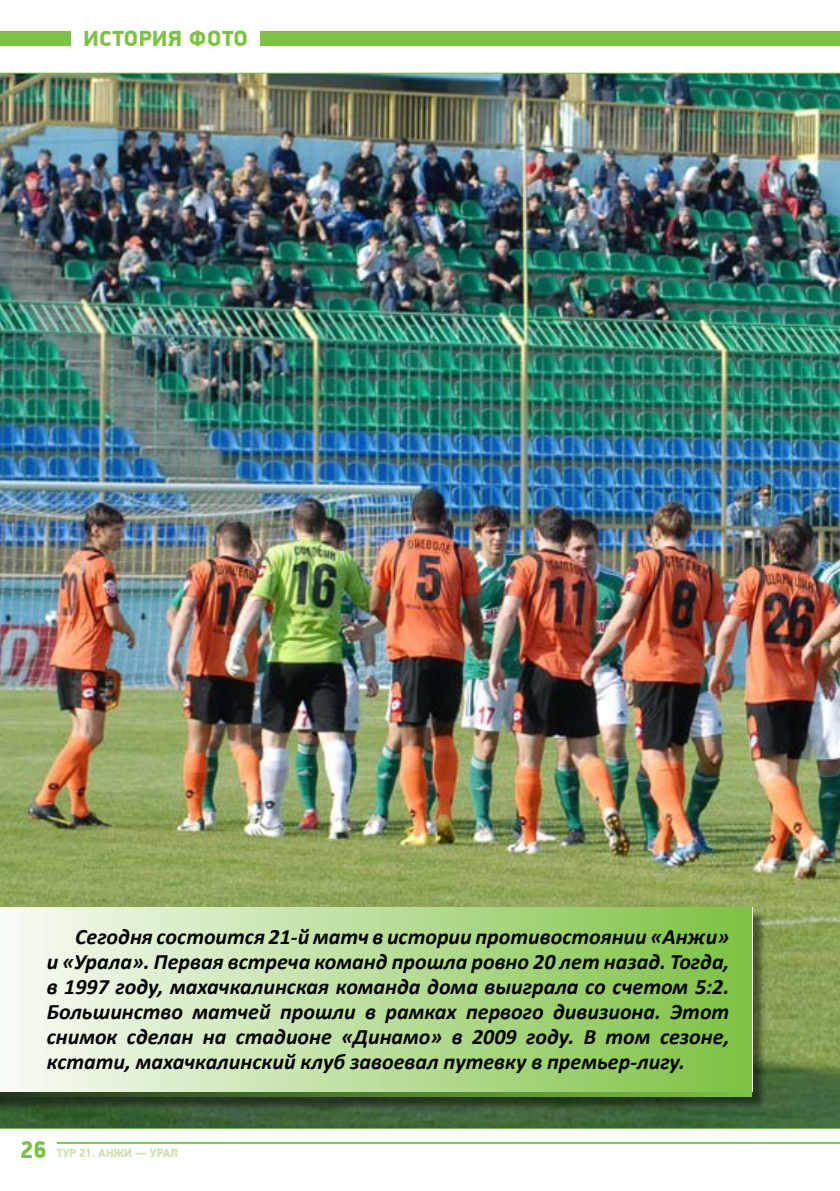
<style>
.page{position:relative;width:840px;height:1191px;background:#fff}
.page>*{position:absolute;margin:0;border:0;box-sizing:border-box;transform-origin:0 0}
.t1{font:italic 700 22px/25px "Calibri";color:#000;text-align:justify}
.t2{font:900 22px "PF Din Display Pro";letter-spacing:.025em;color:#7dc242}
.t3{font:900 12px "PF Din Display Pro";color:#c9e2ae;scale:.95 1}
.s1{font-size:24px;color:#7dc242}
</style>
<div class="page">
<hr style="left:57px;top:1141px;width:782px;height:2px;background:#7dc242">
<img style="left:0;top:73px;width:839px;height:1056px">
<div style="left:0;top:910px;width:765px;height:200px;background:#000;opacity:.47"></div>
<div style="left:0;top:907px;width:751px;height:189px;background:linear-gradient(to right,#f7faf4,#7dc242)"></div>
<div style="left:0;top:31px;width:71px;height:15px;background:#7dc242"></div>
<div style="left:260px;top:31px;width:579px;height:15px;background:#7dc242"></div>
<p class="t2" style="left:83px;top:25px;width:166px">ИСТОРИЯ ФОТО</p>
<p class="t1" style="left:47px;top:923px;width:683px;text-indent:28px">Сегодня состоится 21-й матч в истории противостоянии «Анжи» и «Урала». Первая встреча команд прошла ровно 20 лет назад. Тогда, в 1997 году, махачкалинская команда дома выиграла со счетом 5:2.<br>Большинство матчей прошли в рамках первого дивизиона. Этот снимок сделан на стадионе «Динамо» в 2009 году. В том сезоне, кстати, махачкалинский клуб завоевал путевку в премьер-лигу.</p>
<p class="t3" style="left:20px;top:1145px;width:167px"><span class="s1">26</span> ТУР 21. АНЖИ — УРАЛ</p>
</div>
